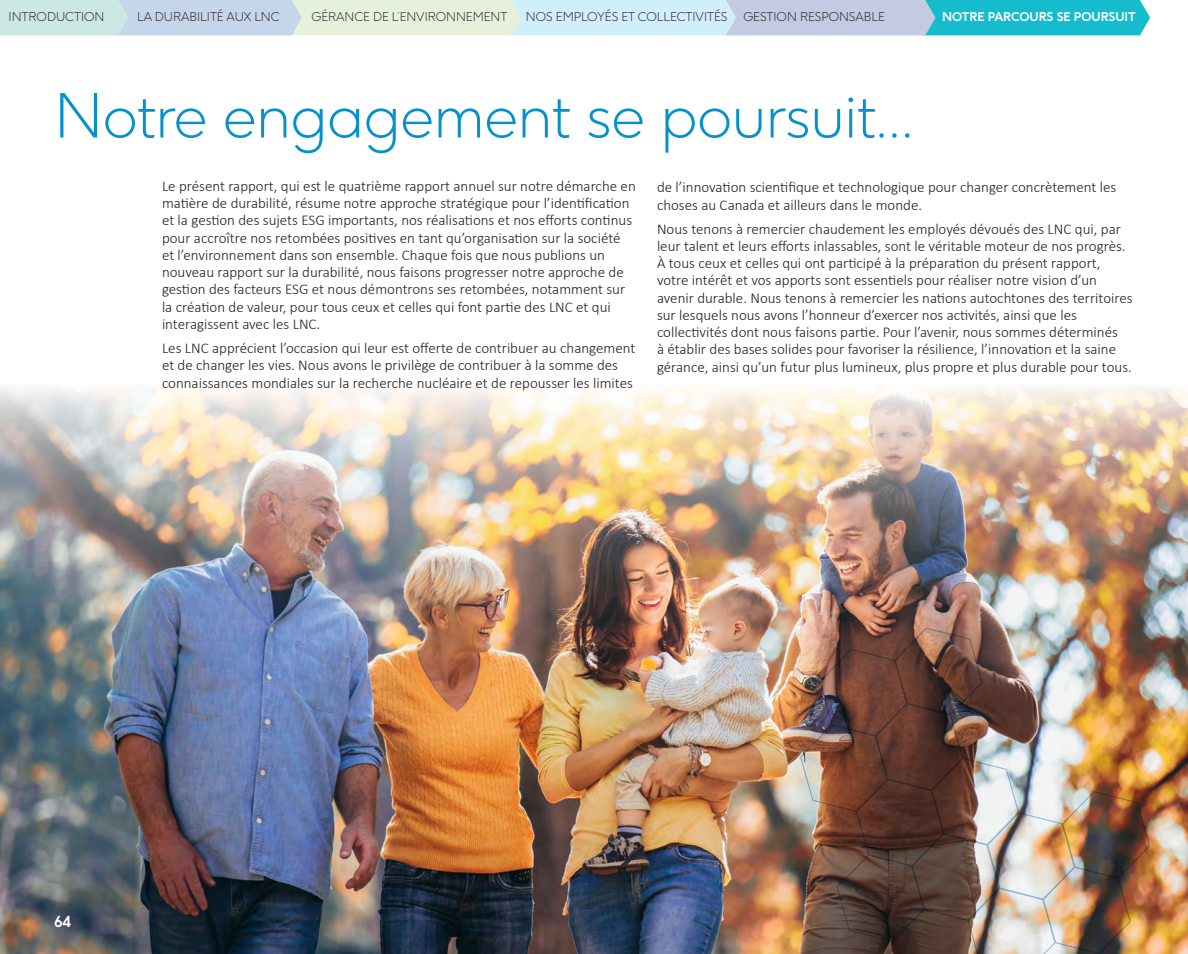
<style>
.page{position:relative;width:1188px;height:954px;background:#fff}
.page>*{position:absolute;margin:0;border:0;box-sizing:border-box;transform-origin:0 0}
.Section_Head{font:300 60px "F37 Ginger Pro";color:#0591cc}
.t1{font:300 15px/17.2px "Calibri";color:#231f20}
.t2{font:700 15px "F37 Ginger Pro";color:#fff}
.t3{font:300 12px "F37 Ginger Pro";color:#231f20}
.t4{font:700 12px "F37 Ginger Pro";color:#fff}
</style>
<div class="page">
<img style="left:0;top:387px;width:1188px;height:566px">
<img style="left:799px;top:626px;width:352px;height:327px">
<svg style="left:0;top:0;width:1150px;height:35px;background:#acdae2"></svg>
<p class="t3" style="left:9px;top:10px;width:97px">INTRODUCTION</p>
<p class="t3" style="left:137px;top:10px;width:144px">LA DURABILITÉ AUX LNC</p>
<p class="t3" style="left:311px;top:10px;width:197px">GÉRANCE DE L’ENVIRONNEMENT</p>
<p class="t3" style="left:526px;top:10px;width:203px">NOS EMPLOYÉS ET COLLECTIVITÉS</p>
<p class="t3" style="left:743px;top:10px;width:143px">GESTION RESPONSABLE</p>
<p class="t4" style="left:942px;top:9px;width:195px">NOTRE PARCOURS SE POURSUIT</p>
<p class="Section_Head" style="left:54px;top:78px;width:861px">Notre engagement se poursuit…</p>
<p class="t1" style="left:162px;top:177px;width:475px">Le présent rapport, qui est le quatrième rapport annuel sur notre démarche en matière de durabilité, résume notre approche stratégique pour l’identification et la gestion des sujets ESG importants, nos réalisations et nos efforts continus pour accroître nos retombées positives en tant qu’organisation sur la société et l’environnement dans son ensemble. Chaque fois que nous publions un nouveau rapport sur la durabilité, nous faisons progresser notre approche de gestion des facteurs ESG et nous démontrons ses retombées, notamment sur la création de valeur, pour tous ceux et celles qui font partie des LNC et qui interagissent avec les LNC.</p>
<p class="t1" style="left:162px;top:339px;width:475px">Les LNC apprécient l’occasion qui leur est offerte de contribuer au changement et de changer les vies. Nous avons le privilège de contribuer à la somme des connaissances mondiales sur la recherche nucléaire et de repousser les limites</p>
<p class="t1" style="left:657px;top:178px;width:461px">de l’innovation scientifique et technologique pour changer concrètement les choses au Canada et ailleurs dans le monde.</p>
<p class="t1" style="left:657px;top:220px;width:477px">Nous tenons à remercier chaudement les employés dévoués des LNC qui, par leur talent et leurs efforts inlassables, sont le véritable moteur de nos progrès.<br>À tous ceux et celles qui ont participé à la préparation du présent rapport, votre intérêt et vos apports sont essentiels pour réaliser notre vision d’un avenir durable. Nous tenons à remercier les nations autochtones des territoires sur lesquels nous avons l’honneur d’exercer nos activités, ainsi que les collectivités dont nous faisons partie. Pour l’avenir, nous sommes déterminés<br>à établir des bases solides pour favoriser la résilience, l’innovation et la saine gérance, ainsi qu’un futur plus lumineux, plus propre et plus durable pour tous.</p>
<p class="t2" style="left:54px;top:911px;width:19px">64</p>
</div>
